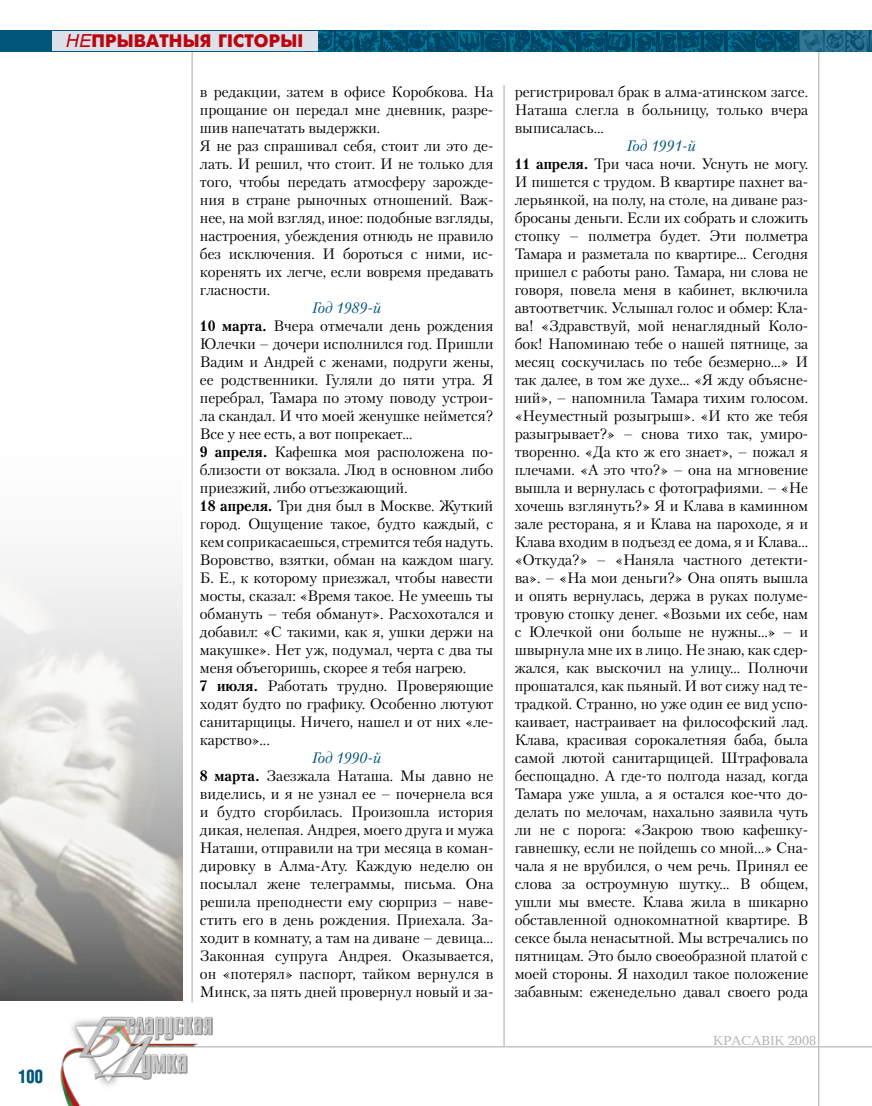
<style>
.page{position:relative;width:872px;height:1106px;background:#fff}
.page>*{position:absolute;margin:0;border:0;box-sizing:border-box;transform-origin:0 0}
.t1{font:18px "Futuris Extra C";letter-spacing:.01em;color:#bc060f}
.t2{font:700 18px "AG Letterica Cond L";color:#00567b;scale:.9 1}
.t3{font:15px/18px "Petersburg C";letter-spacing:-.005em;color:#000}
.t4{font:13.5px "Baltica C";color:#aeafb2}
.s1{font-family:"Arial";font-style:italic}
.s2{font-style:italic;color:#00567b}
.s3{font-weight:700}
</style>
<div class="page">
<hr style="left:818px;top:52px;width:1px;height:1054px;background:#c3c5c7">
<img style="left:285px;top:30px;width:587px;height:1px">
<hr style="left:191px;top:52px;width:2px;height:950px;background:#c3c5c7">
<hr style="left:503px;top:85px;width:2px;height:961px;background:#c3c5c7">
<svg style="left:0;top:31px;width:871px;height:21px"></svg>
<div style="left:52px;top:31px;width:266px;height:20px;background:#dde2ea"></div>
<hr style="left:146px;top:1046px;width:726px;height:1px;background:#c3c5c7">
<img style="left:60px;top:983px;width:170px;height:123px">
<svg style="left:871px;top:31px;width:1px;height:21px"></svg>
<img style="left:0;top:563px;width:183px;height:438px">
<p class="t2" style="left:18px;top:1065px;width:29px">100</p>
<p class="t1" style="left:66px;top:31px;width:239px"><span class="s1">НЕ</span>ПРЫВАТНЫЯ ГІСТОРЫІ</p>
<p class="t3" style="left:200px;top:82px;width:295px">в редакции, затем в офисе Коробкова. На прощание он передал мне дневник, разре&shy;шив напечатать выдержки.<br>Я не раз спрашивал себя, стоит ли это де&shy;лать. И решил, что стоит. И не только для того, чтобы передать атмосферу зарожде&shy;ния в стране рыночных отношений. Важ&shy;нее, на мой взгляд, иное: подобные взгляды, настроения, убеждения отнюдь не правило без исключения. И бороться с ними, ис&shy;коренять их легче, если вовремя предавать гласности.</p>
<p class="t3" style="left:200px;top:298px;width:295px;text-indent:112px"><span class="s2">Год 1989-й<br></span><span class="s3">10 марта.</span> Вчера отмечали день рождения Юлечки – дочери исполнился год. Пришли Вадим и Андрей с женами, подруги жены, ее родственники. Гуляли до пяти утра. Я перебрал, Тамара по этому поводу устрои&shy;ла скандал. И что моей женушке неймется?<br>Все у нее есть, а вот попрекает...<br><span class="s3">9 апреля.</span> Кафешка моя расположена по&shy;близости от вокзала. Люд в основном либо приезжий, либо отъезжающий.<br><span class="s3">18 апреля.</span> Три дня был в Москве. Жуткий город. Ощущение такое, будто каждый, с кем соприкасаешься, стремится тебя надуть.<br>Воровство, взятки, обман на каждом шагу.<br>Б. Е., к которому приезжал, чтобы навести мосты, сказал: «Время такое. Не умеешь ты обмануть – тебя обманут». Расхохотался и добавил: «С такими, как я, ушки держи на макушке». Нет уж, подумал, черта с два ты меня объегоришь, скорее я тебя нагрею.<br><span class="s3">7 июля.</span> Работать трудно. Проверяющие ходят будто по графику. Особенно лютуют санитарщицы. Ничего, нашел и от них «ле&shy;карство»...</p>
<p class="t3" style="left:200px;top:748px;width:295px;text-align:center"><span class="s2">Год 1990-й<br></span><span class="s3">8 марта.</span> Заезжала Наташа. Мы давно не виделись, и я не узнал ее – почернела вся и будто сгорбилась. Произошла история дикая, нелепая. Андрея, моего друга и мужа Наташи, отправили на три месяца в коман&shy;дировку в Алма-Ату. Каждую неделю он посылал жене телеграммы, письма. Она решила преподнести ему сюрприз – наве&shy;стить его в день рождения. Приехала. За&shy;ходит в комнату, а там на диване – девица... з аконная супруга Андрея. Оказывается, он «потерял» паспорт, тайком вернулся в Минск, за пять дней провернул новый и за-</p>
<p class="t3" style="left:514px;top:82px;width:295px;text-align:justify">регистрировал брак в алма-атинском загсе.<br>Наташа слегла в больницу, только вчера выписалась...</p>
<p class="t3" style="left:514px;top:136px;width:295px;text-align:center"><span class="s2">Год 1991-й<br></span><span class="s3">11 апреля.</span> Три часа ночи. Уснуть не могу.<br>И пишется с трудом. В квартире пахнет ва&shy;лерьянкой, на полу, на столе, на диване раз&shy;бросаны деньги. Если их собрать и сложить стопку – полметра будет. Эти полметра Тамара и разметала по квартире... Сегодня пришел с работы рано. Тамара, ни слова не говоря, повела меня в кабинет, включила автоответчик. Услышал голос и обмер: Кла&shy;ва! «Здравствуй, мой ненаглядный Коло&shy;бок! Напоминаю тебе о нашей пятнице, за месяц соскучилась по тебе безмерно...» И так далее, в том же духе... «Я жду объясне&shy;ний», – напомнила Тамара тихим голосом. «Неуместный розыгрыш». «И кто же тебя разыгрывает?» – снова тихо так, умиро&shy;творенно. «Да кто ж его знает», – пожал я плечами. «А это что?» – она на мгновение вышла и вернулась с фотографиями. – «Не хочешь взглянуть?» Я и Клава в каминном зале ресторана, я и Клава на пароходе, я и Клава входим в подъезд ее дома, я и Клава... «Откуда?» – «Наняла частного детекти&shy;ва». – «На мои деньги?» Она опять вышла и опять вернулась, держа в руках полуме&shy;тровую стопку денег. «Возьми их себе, нам с Юлечкой они больше не нужны...» – и швырнула мне их в лицо. Не знаю, как сдер&shy;жался, как выскочил на улицу... Полночи прошатался, как пьяный. И вот сижу над те&shy;традкой. Странно, но уже один ее вид успо&shy;каивает, настраивает на философский лад.<br>Клава, красивая сорокалетняя баба, была самой лютой санитарщицей. Штрафовала беспощадно. А где-то полгода назад, когда Тамара уже ушла, а я остался кое-что до&shy;делать по мелочам, нахально заявила чуть ли не с порога: «Закрою твою кафешку&shy;гавнешку, если не пойдешь со мной...» Сна&shy;чала я не врубился, о чем речь. Принял ее слова за остроумную шутку... В общем, ушли мы вместе. Клава жила в шикарно обставленной однокомнатной квартире. В сексе была ненасытной. Мы встречались по пятницам. Это было своеобразной платой с моей стороны. Я находил такое положение забавным: еженедельно давал своего рода</p>
<p class="t4" style="left:713px;top:1033px;width:104px">КРАСАВIК 2008</p>
</div>
